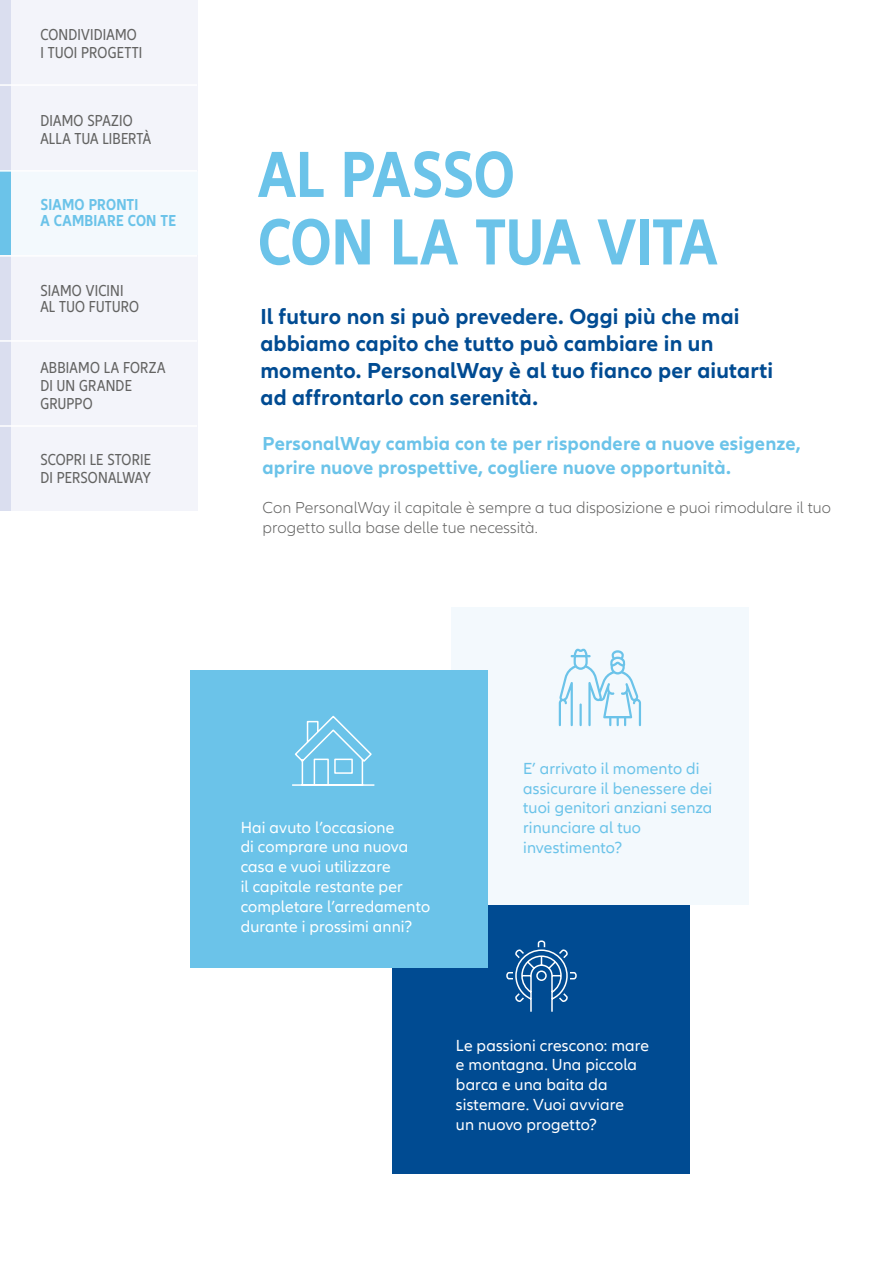
<style>
.page{position:relative;width:893px;height:1263px;background:#fff}
.page>*{position:absolute;margin:0;border:0;box-sizing:border-box;transform-origin:0 0}
.t1{font:700 condensed 67.5px/67.5px "Allianz Neo";letter-spacing:-.005em;color:#6bc3e9}
.t2{font:700 22.5px/27px "Allianz Neo";letter-spacing:.005em;color:#004b92}
.t3{font:700 19.5px/23.4px "Allianz Neo";letter-spacing:.01em;color:#6bc3e9}
.t4{font:16.5px/19.8px "Allianz Neo";letter-spacing:.01em;color:#fff}
.t5{font:condensed 16.5px/18px "Allianz Neo";letter-spacing:.01em;color:#636362}
.t6{font:300 16.5px/19.8px "Allianz Neo";letter-spacing:.005em;color:#636362}
.t7{font:16.5px/19.8px "Allianz Neo";letter-spacing:.005em;color:#6bc3e9}
.t8{font:700 condensed 16.5px/16.5px "Allianz Neo";letter-spacing:.015em;color:#6bc3e9}
</style>
<div class="page">
<div style="left:392px;top:876px;width:298px;height:297px;background:#004b92"></div>
<svg style="left:506px;top:940px;width:71px;height:72px"></svg>
<div style="left:451px;top:607px;width:298px;height:297px;background:#f3f9fd"></div>
<div style="left:190px;top:670px;width:298px;height:298px;background:#6bc3e9"></div>
<svg style="left:292px;top:715px;width:83px;height:71px"></svg>
<svg style="left:559px;top:649px;width:82px;height:77px"></svg>
<hr style="left:579px;top:703px;width:3px;height:23px;background:#6bc3e9">
<div style="left:0;top:425px;width:197px;height:85px;background:#f3f4fa"></div>
<div style="left:0;top:425px;width:11px;height:85px;background:#dadeef"></div>
<div style="left:0;top:423px;width:196px;height:85px;background:#f3f4fa"></div>
<div style="left:0;top:170px;width:197px;height:85px;background:#f3f9fd"></div>
<div style="left:0;top:255px;width:197px;height:85px;background:#f3f4fa"></div>
<div style="left:0;top:340px;width:197px;height:85px;background:#f3f4fa"></div>
<div style="left:0;top:0;width:197px;height:85px;background:#f3f4fa"></div>
<div style="left:0;top:0;width:11px;height:85px;background:#dadeef"></div>
<div style="left:0;top:85px;width:197px;height:85px;background:#f3f4fa"></div>
<div style="left:0;top:85px;width:11px;height:85px;background:#dadeef"></div>
<div style="left:0;top:170px;width:11px;height:85px;background:#6bc3e9"></div>
<div style="left:0;top:255px;width:11px;height:85px;background:#dadeef"></div>
<div style="left:0;top:340px;width:11px;height:85px;background:#dadeef"></div>
<hr style="left:0;top:84px;width:197px;height:2px;background:#fff">
<hr style="left:0;top:170px;width:197px;height:2px;background:#fff">
<hr style="left:0;top:255px;width:197px;height:2px;background:#fff">
<hr style="left:0;top:340px;width:197px;height:2px;background:#fff">
<hr style="left:0;top:425px;width:197px;height:2px;background:#fff">
<p class="t5" style="left:40px;top:26px;width:104px">CONDIVIDIAMO<br>I TUOI PROGETTI</p>
<p class="t5" style="left:40px;top:112px;width:112px">DIAMO SPAZIO<br>ALLA TUA LIBERTÀ</p>
<p class="t8" style="left:40px;top:197px;width:137px">SIAMO PRONTI<br>A CAMBIARE CON TE</p>
<p class="t5" style="left:40px;top:282px;width:100px;line-height:16.5px">SIAMO VICINI<br>AL TUO FUTURO</p>
<p class="t5" style="left:40px;top:358px;width:127px">ABBIAMO LA FORZA<br>DI UN GRANDE<br>GRUPPO</p>
<p class="t5" style="left:40px;top:451px;width:112px">SCOPRI LE STORIE<br>DI PERSONALWAY</p>
<h1 class="t1" style="left:258px;top:142px;width:461px">AL PASSO<br>CON LA TUA VITA</h1>
<h2 class="t2" style="left:260px;top:304px;width:514px">Il futuro non si può prevedere. Oggi più che mai abbiamo capito che tutto può cambiare in un momento. PersonalWay è al tuo fianco per aiutarti ad affrontarlo con serenità.</h2>
<p class="t3" style="left:263px;top:433px;width:540px">PersonalWay cambia con te per rispondere a nuove esigenze, aprire nuove prospettive, cogliere nuove opportunità.</p>
<p class="t6" style="left:263px;top:498px;width:570px">Con PersonalWay il capitale è sempre a tua disposizione e puoi rimodulare il tuo progetto sulla base delle tue necessità.</p>
<p class="t4" style="left:241px;top:818px;width:191px">Hai avuto l’occasione<br>di comprare una nuova casa e vuoi utilizzare<br>il capitale restante per completare l’arredamento durante i prossimi anni?</p>
<p class="t7" style="left:523px;top:759px;width:191px">E’ arrivato il momento di assicurare il benessere dei tuoi genitori anziani senza rinunciare al tuo investimento?</p>
<p class="t4" style="left:456px;top:1036px;width:195px">Le passioni crescono: mare e montagna. Una piccola barca e una baita da sistemare. Vuoi avviare<br>un nuovo progetto?</p>
</div>
